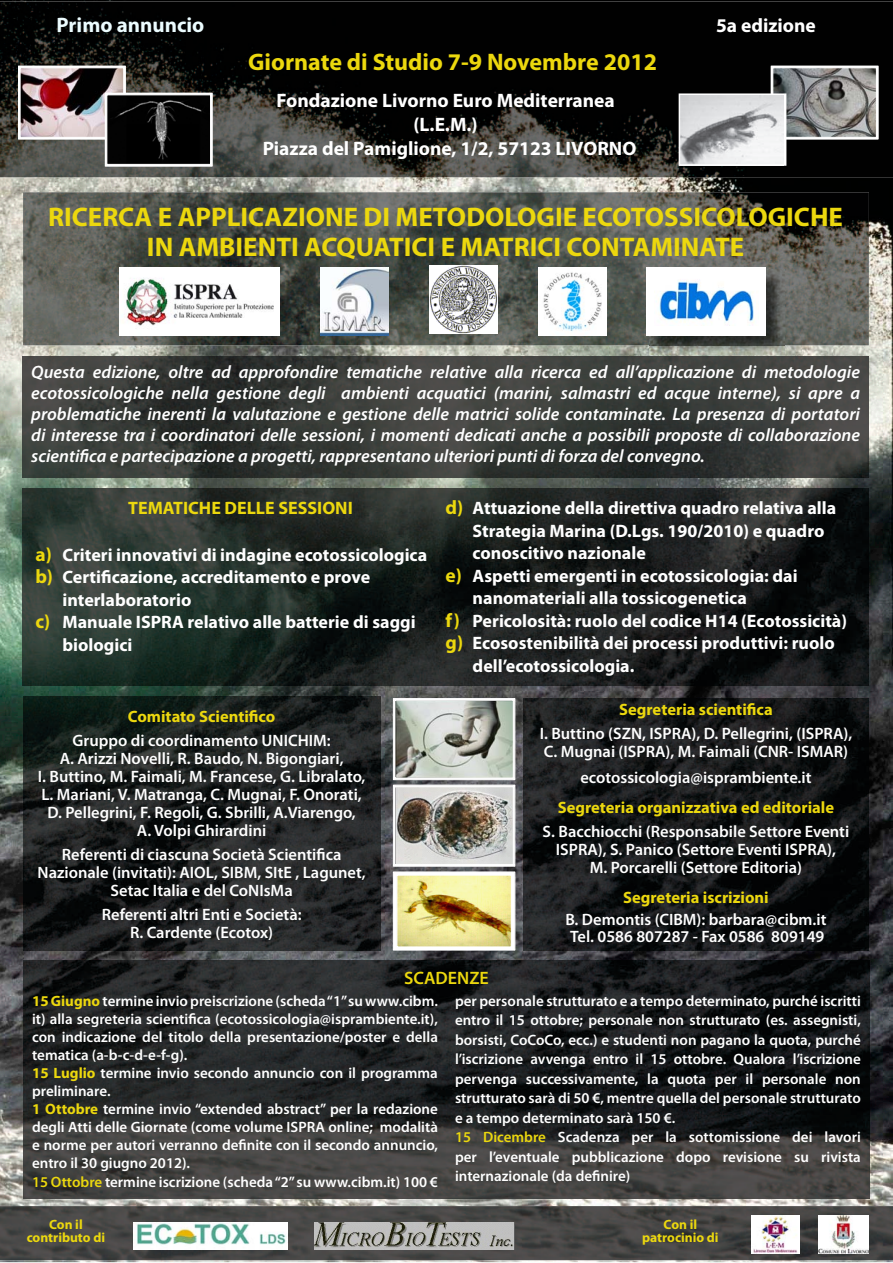
<style>
.page{position:relative;width:893px;height:1263px;background:#fff}
.page>*{position:absolute;margin:0;border:0;box-sizing:border-box;transform-origin:0 0}
.t1{font:700 27px/30px "Myriad Pro";color:#ecd80e;text-align:center}
.t2{font:700 24px "Myriad Pro";color:#ecd80e}
.t3{font:700 21px "Myriad Pro";color:#ecfcff}
.t4{font:700 19.5px/24px "Myriad Pro";color:#fff;text-align:center}
.t5{font:italic 600 18px/21px "Myriad Pro";color:#fff;text-align:justify}
.t6{font:700 18px "Myriad Pro";color:#fff}
.t7{font:700 18px "Myriad Pro";color:#ecd80e}
.t8{font:600 18px "Myriad Pro";color:#ecd80e}
.t9{font:600 16.5px/18px "Myriad Pro";color:#fff;text-align:center}
.t10{font:700 16.5px "Myriad Pro";color:#ecd80e}
.t11{font:600 15px/18px "Myriad Pro";color:#fff}
.t12{font:700 13.5px/13.5px "Myriad Pro";color:#ecd80e;text-align:center}
.s1{font-size:19.5px;color:#ecd80e}
.s2{font-weight:700;color:#ecd80e}
.s3{color:#ecd80e}
</style>
<div class="page">
<img style="left:0;top:0;width:893px;height:1262px">
<img style="left:23px;top:192px;width:846px;height:153px">
<img style="left:0;top:2px;width:893px;height:175px">
<svg style="left:19px;top:66px;width:193px;height:100px;background:#4b4242"></svg>
<div style="left:105px;top:93px;width:108px;height:73px;border:2px solid #fff"></div>
<svg style="left:774px;top:69px;width:101px;height:67px;background:#838483"></svg>
<div style="left:771px;top:66px;width:107px;height:73px;border:2px solid #fff"></div>
<img style="left:23px;top:697px;width:357px;height:253px">
<img style="left:523px;top:699px;width:346px;height:251px">
<img style="left:23px;top:488px;width:845px;height:198px">
<img style="left:23px;top:356px;width:845px;height:121px">
<img style="left:24px;top:960px;width:845px;height:239px">
<img style="left:0;top:1206px;width:893px;height:54px">
<img style="left:133px;top:1222px;width:155px;height:27px">
<img style="left:818px;top:1215px;width:50px;height:39px">
<img style="left:751px;top:1215px;width:48px;height:39px">
<img style="left:314px;top:1222px;width:201px;height:27px">
<img style="left:682px;top:96px;width:101px;height:67px">
<div style="left:679px;top:93px;width:107px;height:73px;border:2px solid #fff"></div>
<img style="left:393px;top:872px;width:122px;height:78px">
<img style="left:393px;top:698px;width:122px;height:168px">
<img style="left:429px;top:265px;width:68px;height:68px">
<img style="left:538px;top:268px;width:68px;height:68px">
<img style="left:320px;top:267px;width:68px;height:68px">
<img style="left:649px;top:270px;width:136px;height:85px">
<div style="left:647px;top:268px;width:119px;height:68px;background:#fff"></div>
<img style="left:659px;top:281px;width:95px;height:42px">
<img style="left:120px;top:268px;width:159px;height:67px">
<h3 class="t3" style="left:57px;top:11px;width:149px">Primo annuncio</h3>
<h3 class="t4" style="left:716px;top:13px;width:101px">5a edizione</h3>
<h2 class="t2" style="left:248px;top:47px;width:410px">Giornate di Studio 7-9 Novembre 2012</h2>
<h3 class="t4" style="left:263px;top:88px;width:375px">Fondazione Livorno Euro Mediterranea (L.E.M.)<br>Piazza del Pamiglione, 1/2, 57123 LIVORNO</h3>
<h1 class="t1" style="left:48px;top:201px;width:796px">RICERCA E APPLICAZIONE DI METODOLOGIE ECOTOSSICOLOGICHE<br>IN AMBIENTI ACQUATICI E MATRICI CONTAMINATE</h1>
<p class="t5" style="left:31px;top:361px;width:830px">Questa edizione, oltre ad approfondire tematiche relative alla ricerca ed all’applicazione di metodologie ecotossicologiche nella gestione degli ambienti acquatici (marini, salmastri ed acque interne), si apre a problematiche inerenti la valutazione e gestione delle matrici solide contaminate. La presenza di portatori di interesse tra i coordinatori delle sessioni, i momenti dedicati anche a possibili proposte di collaborazione scientifica e partecipazione a progetti, rappresentano ulteriori punti di forza del convegno.</p>
<p class="t7" style="left:128px;top:497px;width:226px">TEMATICHE DELLE SESSIONI</p>
<p class="t6" style="left:35px;top:543px;width:393px"><span class="s1">a)</span> Criteri innovativi di indagine ecotossicologica</p>
<p class="t6" style="left:35px;top:566px;width:336px"><span class="s1">b)</span> Certificazione, accreditamento e prove</p>
<p class="t6" style="left:62px;top:588px;width:130px">interlaboratorio</p>
<p class="t6" style="left:35px;top:611px;width:382px"><span class="s1">c)</span> Manuale ISPRA relativo alle batterie di saggi</p>
<p class="t6" style="left:62px;top:633px;width:71px">biologici</p>
<p class="t10" style="left:128px;top:706px;width:149px">Comitato Scientifico</p>
<p class="t9" style="left:38px;top:731px;width:329px">Gruppo di coordinamento UNICHIM:<br>A. Arizzi Novelli, R. Baudo, N. Bigongiari,<br>I. Buttino, M. Faimali, M. Francese, G. Libralato, L. Mariani, V. Matranga, C. Mugnai, F. Onorati, D. Pellegrini, F. Regoli, G. Sbrilli, A.Viarengo,<br>A. Volpi Ghirardini</p>
<p class="t9" style="left:38px;top:845px;width:330px">Referenti di ciascuna Società Scientifica<br>Nazionale (invitati): AIOL, SIBM, SItE , Lagunet,<br>Setac Italia e del CoNIsMa</p>
<p class="t9" style="left:102px;top:905px;width:201px">Referenti altri Enti e Società:<br>R. Cardente (Ecotox)</p>
<p class="t6" style="left:446px;top:497px;width:392px"><span class="s1">d)</span> Attuazione della direttiva quadro relativa alla</p>
<p class="t6" style="left:473px;top:519px;width:353px">Strategia Marina (D.Lgs. 190/2010) e quadro</p>
<p class="t6" style="left:473px;top:542px;width:175px">conoscitivo nazionale</p>
<p class="t6" style="left:446px;top:564px;width:354px"><span class="s1">e)</span> Aspetti emergenti in ecotossicologia: dai</p>
<p class="t6" style="left:473px;top:587px;width:276px">nanomateriali alla tossicogenetica</p>
<p class="t6" style="left:446px;top:609px;width:403px"><span class="s1">f)</span> Pericolosità: ruolo del codice H14 (Ecotossicità)</p>
<p class="t6" style="left:446px;top:632px;width:391px"><span class="s1">g)</span> Ecosostenibilità dei processi produttivi: ruolo</p>
<p class="t6" style="left:473px;top:654px;width:163px">dell’ecotossicologia.</p>
<p class="t10" style="left:619px;top:699px;width:155px">Segreteria scientifica</p>
<p class="t9" style="left:540px;top:724px;width:314px;text-align:left">I. Buttino (SZN, ISPRA), D. Pellegrini, (ISPRA),<br>C. Mugnai (ISPRA), M. Faimali (CNR- ISMAR)</p>
<p class="t9" style="left:580px;top:768px;width:233px">ecotossicologia@isprambiente.it</p>
<p class="t10" style="left:558px;top:796px;width:278px">Segreteria organizzativa ed editoriale</p>
<p class="t9" style="left:543px;top:822px;width:308px">S. Bacchiocchi (Responsabile Settore Eventi<br>ISPRA), S. Panico (Settore Eventi ISPRA),<br>M. Porcarelli (Settore Editoria)</p>
<p class="t10" style="left:623px;top:886px;width:147px">Segreteria iscrizioni</p>
<p class="t9" style="left:565px;top:911px;width:263px;line-height:16.5px;text-align:left">B. Demontis (CIBM): barbara@cibm.it<br>Tel. 0586 807287 - Fax 0586 809149</p>
<p class="t8" style="left:404px;top:967px;width:86px">SCADENZE</p>
<p class="t11" style="left:32px;top:991px;width:407px"><span class="s2">15 Giugno</span> termine invio preiscrizione (scheda “1” su www.cibm. it) alla segreteria scientifica (ecotossicologia@isprambiente.it), con indicazione del titolo della presentazione/poster e della tematica (a-b-c-d-e-f-g).<br><span class="s2">15 Luglio</span> termine invio secondo annuncio con il programma preliminare.<br><span class="s2">1 Ottobre</span> termine invio “extended abstract” per la redazione degli Atti delle Giornate (come volume ISPRA online; modalità e norme per autori verranno definite con il secondo annuncio, entro il 30 giugno 2012).</p>
<p class="t11" style="left:32px;top:1173px;width:407px"><span class="s3">15 Ottobre</span> termine iscrizione (scheda “2” su www.cibm.it) 100 €</p>
<p class="t12" style="left:27px;top:1217px;width:80px">Con il contributo di</p>
<p class="t11" style="left:455px;top:991px;width:407px;line-height:19.5px">per personale strutturato e a tempo determinato, purché iscritti entro il 15 ottobre; personale non strutturato (es. assegnisti, borsisti, CoCoCo, ecc.) e studenti non pagano la quota, purché l’iscrizione avvenga entro il 15 ottobre. Qualora l’iscrizione pervenga successivamente, la quota per il personale non strutturato sarà di 50 €, mentre quella del personale strutturato e a tempo determinato sarà 150 €.<br><span class="s3">15 Dicembre</span> Scadenza per la sottomissione dei lavori per l’eventuale pubblicazione dopo revisione su rivista internazionale (da definire)</p>
<p class="t12" style="left:642px;top:1217px;width:78px">Con il patrocinio di</p>
</div>
